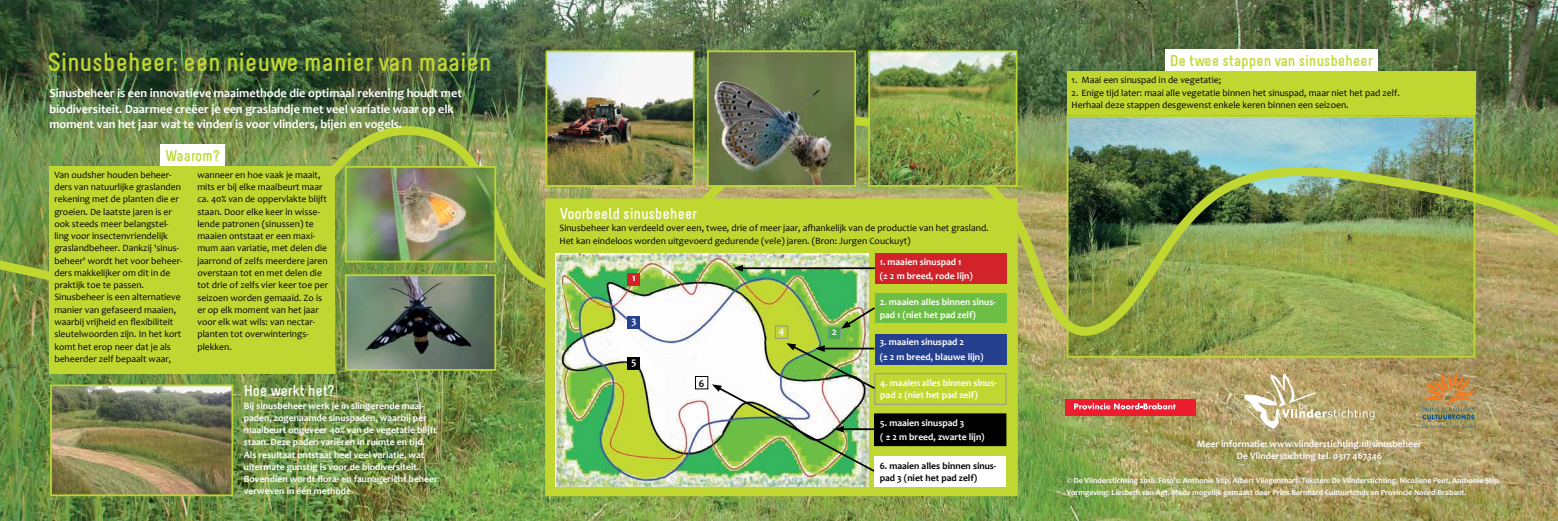
<style>
.page{position:relative;width:1558px;height:521px;background:#fff}
.page>*{position:absolute;margin:0;border:0;box-sizing:border-box;transform-origin:0 0}
.t1{font:700 26.25px "Melbourne";color:#bfd730}
.t2{font:700 15.75px "Melbourne";color:#bfd730}
.t3{font:700 15.75px "Melbourne";color:#fff}
.t4{font:700 12.25px/15.8px "Candara";color:#fff}
.t5{font:700 10.5px "Candara";color:#fff}
.t6{font:700 10.5px "Candara";color:#000}
.t7{font:9.62px/12.2px "Candara";color:#000}
.t8{font:700 9.62px/12.2px "Candara";color:#fff}
.t9{font:700 9.62px/12.2px "Candara";color:#000}
.t10{font:700 7.88px/12.2px "Candara";color:#fff}
</style>
<div class="page">
<img style="left:0;top:0;width:1558px;height:521px">
<div style="left:545px;top:198px;width:473px;height:298px;background:#bfd730"></div>
<img style="left:1069px;top:348px;width:403px;height:7px">
<img style="left:0;top:110px;width:1558px;height:238px">
<div style="left:49px;top:166px;width:286px;height:207px;background:#bfd730"></div>
<div style="left:1066px;top:71px;width:409px;height:44px;background:#bfd730"></div>
<div style="left:160px;top:144px;width:64px;height:22px;background:#fff"></div>
<div style="left:1165px;top:50px;width:212px;height:21px;background:#fff"></div>
<img style="left:53px;top:387px;width:177px;height:106px">
<div style="left:50px;top:384px;width:183px;height:112px;border:2px solid #bfd730"></div>
<img style="left:871px;top:53px;width:143px;height:131px">
<div style="left:868px;top:50px;width:149px;height:137px;border:2px solid #bfd730"></div>
<img style="left:548px;top:53px;width:143px;height:131px">
<div style="left:545px;top:50px;width:149px;height:137px;border:2px solid #bfd730"></div>
<img style="left:710px;top:53px;width:143px;height:131px">
<div style="left:707px;top:50px;width:149px;height:137px;border:2px solid #bfd730"></div>
<img style="left:348px;top:169px;width:145px;height:90px">
<div style="left:345px;top:166px;width:151px;height:96px;border:2px solid #bfd730"></div>
<img style="left:348px;top:277px;width:145px;height:91px">
<div style="left:345px;top:274px;width:151px;height:97px;border:2px solid #bfd730"></div>
<img style="left:556px;top:253px;width:312px;height:234px">
<div style="left:875px;top:253px;width:131px;height:31px;background:#d2232a"></div>
<div style="left:875px;top:293px;width:131px;height:29px;background:#6dbe45"></div>
<div style="left:875px;top:333px;width:131px;height:31px;background:#25408f"></div>
<div style="left:874px;top:373px;width:132px;height:32px;border:1px solid #939598"></div>
<div style="left:875px;top:414px;width:131px;height:32px;background:#000"></div>
<div style="left:874px;top:413px;width:132px;height:33px;border:1px solid #000"></div>
<div style="left:875px;top:457px;width:131px;height:30px;background:#fff"></div>
<hr style="left:739px;top:267px;width:136px;height:2px;background:#000">
<svg style="left:733px;top:265px;width:10px;height:7px"></svg>
<img style="left:712px;top:343px;width:165px;height:130px">
<svg style="left:1244px;top:373px;width:130px;height:55px;background:#c1b080"></svg>
<div style="left:1066px;top:399px;width:130px;height:16px;background:#ed1c2e"></div>
<svg style="left:1074px;top:403px;width:101px;height:6px"></svg>
<svg style="left:1422px;top:373px;width:53px;height:56px;background:#ac8d59"></svg>
<div style="left:628px;top:273px;width:12px;height:12px;background:#d2232a"></div>
<div style="left:628px;top:316px;width:12px;height:13px;background:#25408f"></div>
<div style="left:628px;top:358px;width:12px;height:12px;background:#000"></div>
<div style="left:828px;top:327px;width:12px;height:12px;background:#41ad49"></div>
<div style="left:828px;top:327px;width:12px;height:13px;border:1px solid #939598"></div>
<div style="left:775px;top:326px;width:13px;height:12px;background:#bfd730"></div>
<div style="left:775px;top:326px;width:13px;height:12px;border:1px solid #939598"></div>
<div style="left:695px;top:376px;width:13px;height:13px;border:1px solid #000"></div>
<svg style="left:841px;top:305px;width:36px;height:24px"></svg>
<h1 class="t1" style="left:48px;top:46px;width:445px">Sinusbeheer: een nieuwe manier van maaien</h1>
<p class="t4" style="left:49px;top:85px;width:414px">Sinusbeheer is een innovatieve maaimethode die optimaal rekening houdt met biodiversiteit. Daarmee creëer je een graslandje met veel variatie waar op elk moment van het jaar wat te vinden is voor vlinders, bijen en vogels.</p>
<h2 class="t2" style="left:165px;top:146px;width:56px">Waarom?</h2>
<p class="t7" style="left:54px;top:169px;width:129px">Van oudsher houden beheer&shy;ders van natuurlijke graslanden rekening met de planten die er groeien. De laatste jaren is er ook steeds meer belangstel&shy;ling voor insectenvriendelijk graslandbeheer. Dankzij 'sinus&shy;beheer' wordt het voor beheer&shy;ders makkelijker om dit in de praktijk toe te passen.<br>Sinusbeheer is een alternatieve manier van gefaseerd maaien, waarbij vrijheid en flexibiliteit sleutelwoorden zijn. In het kort komt het erop neer dat je als beheerder zelf bepaalt waar,</p>
<p class="t7" style="left:197px;top:169px;width:132px">wanneer en hoe vaak je maait, mits er bij elke maaibeurt maar ca. 40% van de oppervlakte blijft staan. Door elke keer in wisse&shy;lende patronen (sinussen) te maaien ontstaat er een maxi&shy;mum aan variatie, met delen die jaarrond of zelfs meerdere jaren overstaan tot en met delen die tot drie of zelfs vier keer toe per seizoen worden gemaaid. Zo is er op elk moment van het jaar voor elk wat wils: van nectar&shy;planten tot overwinterings&shy;plekken.</p>
<h2 class="t3" style="left:244px;top:381px;width:92px">Hoe werkt het?</h2>
<p class="t8" style="left:244px;top:399px;width:195px">Bij sinusbeheer werk je in slingerende maai&shy;paden, zogenaamde sinuspaden, waarbij per maaibeurt ongeveer 40% van de vegetatie blijft staan. Deze paden variëren in ruimte en tijd.<br>Als resultaat ontstaat heel veel variatie, wat uitermate gunstig is voor de biodiversiteit.<br>Bovendien wordt flora- en faunagericht beheer verweven in één methode.</p>
<h2 class="t3" style="left:559px;top:204px;width:139px">Voorbeeld sinusbeheer</h2>
<p class="t7" style="left:559px;top:222px;width:431px">Sinusbeheer kan verdeeld over een, twee, drie of meer jaar, afhankelijk van de productie van het grasland.<br>Het kan eindeloos worden uitgevoerd gedurende (vele) jaren. (Bron: Jurgen Couckuyt)</p>
<p class="t5" style="left:632px;top:270px;width:5px">1</p>
<p class="t5" style="left:631px;top:314px;width:6px">3</p>
<p class="t5" style="left:631px;top:355px;width:6px">5</p>
<p class="t6" style="left:699px;top:376px;width:7px">6</p>
<p class="t5" style="left:779px;top:324px;width:7px">4</p>
<p class="t5" style="left:832px;top:325px;width:7px">2</p>
<p class="t8" style="left:880px;top:255px;width:95px;line-height:14px">1. maaien sinuspad 1<br>(± 2 m breed, rode lijn)</p>
<p class="t8" style="left:880px;top:296px;width:118px">2. maaien alles binnen sinus&shy;pad 1 (niet het pad zelf)</p>
<p class="t8" style="left:880px;top:335px;width:105px;line-height:14px">3. maaien sinuspad 2<br>(± 2 m breed, blauwe lijn)</p>
<p class="t8" style="left:880px;top:377px;width:118px">4. maaien alles binnen sinus&shy;pad 2 (niet het pad zelf)</p>
<p class="t8" style="left:880px;top:416px;width:106px;line-height:14px">5. maaien sinuspad 3<br>( ± 2 m breed, zwarte lijn)</p>
<p class="t9" style="left:880px;top:459px;width:118px">6. maaien alles binnen sinus&shy;pad 3 (niet het pad zelf)</p>
<h2 class="t2" style="left:1169px;top:51px;width:204px">De twee stappen van sinusbeheer</h2>
<p class="t7" style="left:1071px;top:74px;width:151px">1. Maai een sinuspad in de vegetatie;</p>
<p class="t7" style="left:1071px;top:86px;width:330px">2. Enige tijd later: maai alle vegetatie binnen het sinuspad, maar niet het pad zelf.<br>Herhaal deze stappen desgewenst enkele keren binnen een seizoen.</p>
<p class="t8" style="left:1197px;top:437px;width:226px;text-align:center">Meer informatie: www.vlinderstichting.nl/sinusbeheer<br>De Vlinderstichting tel. 0317 467346</p>
<p class="t10" style="left:1067px;top:474px;width:435px">© De Vlinderstichting 2018. Foto’s: Anthonie Stip, Albert Vliegenthart. Teksten: De Vlinderstichting, Nicoliene Peet, Anthonie Stip.<br>Vormgeving: Liesbeth van Agt. Mede mogelijk gemaakt door Prins Bernhard Cultuurfonds en Provincie Noord-Brabant.</p>
</div>
